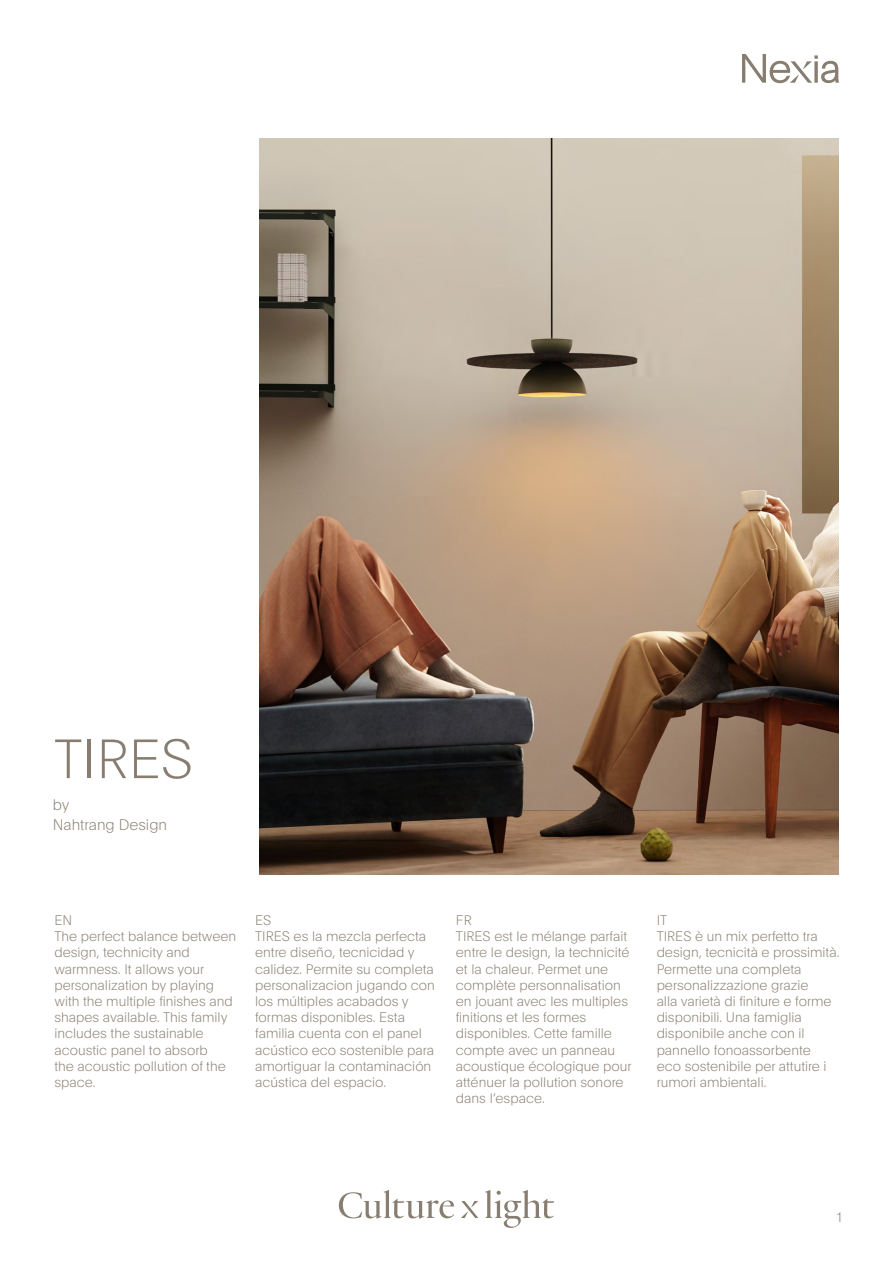
<style>
.page{position:relative;width:893px;height:1263px;background:#fff}
.page>*{position:absolute;margin:0;border:0;box-sizing:border-box;transform-origin:0 0}
.t1{font:200 54px "Plain";color:#877d70}
.t2{font:200 15px/19.5px "Plain";color:#877d70}
.t3{font:200 13.5px/16.2px "Plain";color:#877d70}
</style>
<div class="page">
<svg style="left:742px;top:54px;width:97px;height:29px"></svg>
<svg style="left:339px;top:1190px;width:215px;height:38px"></svg>
<img style="left:260px;top:139px;width:579px;height:736px">
<p class="t1" style="left:54px;top:720px;width:141px">TIRES</p>
<p class="t2" style="left:53px;top:794px;width:116px">by<br>Nahtrang Design</p>
<p class="t3" style="left:54px;top:911px;width:19px">EN</p>
<p class="t3" style="left:54px;top:928px;width:183px">The perfect balance between design, technicity and warmness. It allows your personalization by playing with the multiple finishes and shapes available. This family includes the sustainable acoustic panel to absorb<br>the acoustic pollution of the space.</p>
<p class="t3" style="left:255px;top:911px;width:18px">ES</p>
<p class="t3" style="left:255px;top:928px;width:180px">TIRES es la mezcla perfecta entre diseño, tecnicidad y calidez. Permite su completa</p>
<p class="t3" style="left:255px;top:976px;width:181px">personalizacion jugando con los múltiples acabados y formas disponibles. Esta</p>
<p class="t3" style="left:255px;top:1025px;width:180px">familia cuenta con el panel acústico eco sostenible para amortiguar la contaminación</p>
<p class="t3" style="left:255px;top:1073px;width:133px">acústica del espacio.</p>
<p class="t3" style="left:456px;top:911px;width:17px">FR</p>
<p class="t3" style="left:456px;top:928px;width:177px">TIRES est le mélange parfait entre le design, la technicité et la chaleur. Permet une complète personnalisation en jouant avec les multiples finitions et les formes disponibles. Cette famille compte avec un panneau acoustique écologique pour</p>
<p class="t3" style="left:456px;top:1073px;width:169px">atténuer la pollution sonore dans l’espace.</p>
<p class="t3" style="left:657px;top:911px;width:12px">IT</p>
<p class="t3" style="left:657px;top:928px;width:184px">TIRES è un mix perfetto tra design, tecnicità e prossimità.<br>Permette una completa personalizzazione grazie</p>
<p class="t3" style="left:657px;top:992px;width:176px">alla varietà di finiture e forme disponibili. Una famiglia disponibile anche con il pannello fonoassorbente eco sostenibile per attutire i rumori ambientali.</p>
<p class="t3" style="left:836px;top:1208px;width:9px">1</p>
</div>
